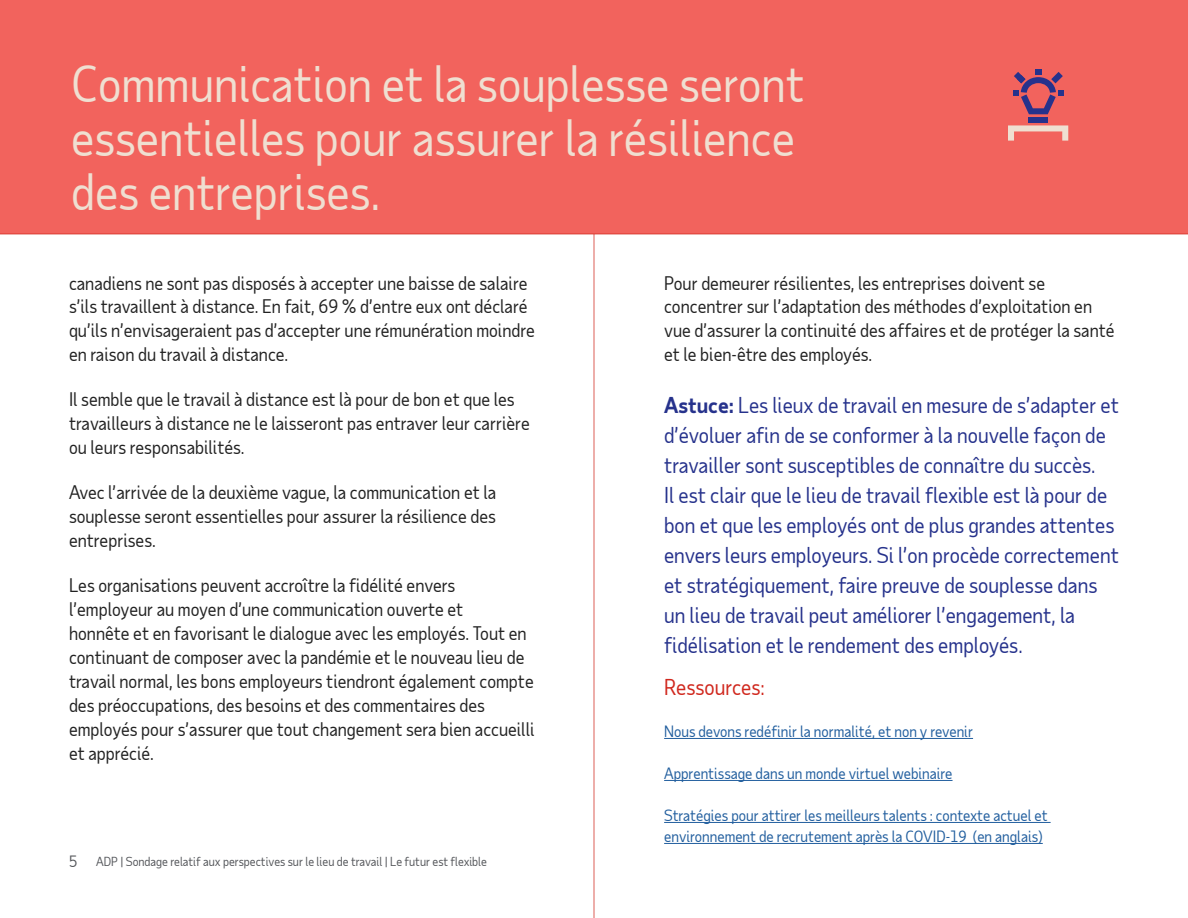
<style>
.page{position:relative;width:1188px;height:918px;background:#fff}
.page>*{position:absolute;margin:0;border:0;box-sizing:border-box;transform-origin:0 0}
.t1{font:48px/54px "Taub Sans";color:#efdfd1}
.t2{font:21px/30px "Taub Sans";color:#26328c}
.t3{font:21px "Taub Sans";color:#d0271d}
.t4{font:18px/24px "Taub Sans";color:#222}
.t5{font:15px/21px "Taub Sans";color:#215e9e}
.t6{font:15px "Taub Sans";color:#54565a}
.t7{font:12px "Taub Sans";color:#54565a}
.s1{font-weight:700}
</style>
<div class="page">
<hr style="left:593px;top:232px;width:2px;height:686px;background:#d0271d">
<hr style="left:664px;top:738px;width:309px;height:1px;background:#215e9e">
<hr style="left:664px;top:780px;width:289px;height:1px;background:#215e9e">
<hr style="left:664px;top:822px;width:387px;height:1px;background:#215e9e">
<hr style="left:664px;top:843px;width:379px;height:1px;background:#215e9e">
<div style="left:0;top:0;width:1188px;height:234px;background:#f2635d"></div>
<hr style="left:0;top:233px;width:1188px;height:2px;background:#d0271d">
<svg style="left:1008px;top:125px;width:60px;height:16px"></svg>
<div style="left:1029px;top:117px;width:19px;height:6px;background:#26328c"></div>
<svg style="left:1013px;top:69px;width:51px;height:45px"></svg>
<h1 class="t1" style="left:71px;top:56px;width:735px">Communication et la souplesse seront essentielles pour assurer la résilience des entreprises.</h1>
<p class="t4" style="left:69px;top:270px;width:467px">canadiens ne sont pas disposés à accepter une baisse de salaire s’ils travaillent à distance. En fait, 69 % d’entre eux ont déclaré qu’ils n’envisageraient pas d’accepter une rémunération moindre en raison du travail à distance.</p>
<p class="t4" style="left:69px;top:387px;width:462px">Il semble que le travail à distance est là pour de bon et que les travailleurs à distance ne le laisseront pas entraver leur carrière ou leurs responsabilités.</p>
<p class="t4" style="left:69px;top:480px;width:429px;text-align:justify">Avec l’arrivée de la deuxième vague, la communication et la souplesse seront essentielles pour assurer la résilience des entreprises.</p>
<p class="t4" style="left:69px;top:573px;width:467px">Les organisations peuvent accroître la fidélité envers l’employeur au moyen d’une communication ouverte et<br>honnête et en favorisant le dialogue avec les employés. Tout en continuant de composer avec la pandémie et le nouveau lieu de travail normal, les bons employeurs tiendront également compte des préoccupations, des besoins et des commentaires des employés pour s’assurer que tout changement sera bien accueilli et apprécié.</p>
<p class="t6" style="left:69px;top:851px;width:10px">5</p>
<p class="t7" style="left:96px;top:853px;width:392px">ADP | Sondage relatif aux perspectives sur le lieu de travail | Le futur est flexible</p>
<p class="t4" style="left:664px;top:270px;width:452px">Pour demeurer résilientes, les entreprises doivent se concentrer sur l’adaptation des méthodes d’exploitation en vue d’assurer la continuité des affaires et de protéger la santé et le bien-être des employés.</p>
<p class="t2" style="left:664px;top:389px;width:456px"><span class="s1">Astuce:</span> Les lieux de travail en mesure de s’adapter et d’évoluer afin de se conformer à la nouvelle façon de travailler sont susceptibles de connaître du succès.<br>Il est clair que le lieu de travail flexible est là pour de bon et que les employés ont de plus grandes attentes envers leurs employeurs. Si l’on procède correctement et stratégiquement, faire preuve de souplesse dans un lieu de travail peut améliorer l’engagement, la fidélisation et le rendement des employés.</p>
<p class="t3" style="left:664px;top:673px;width:102px">Ressources:</p>
<p class="t5" style="left:664px;top:720px;width:310px">Nous devons redéfinir la normalité, et non y revenir</p>
<p class="t5" style="left:664px;top:762px;width:290px">Apprentissage dans un monde virtuel webinaire</p>
<p class="t5" style="left:664px;top:804px;width:385px">Stratégies pour attirer les meilleurs talents : contexte actuel et environnement de recrutement après la COVID-19 (en anglais)</p>
</div>
